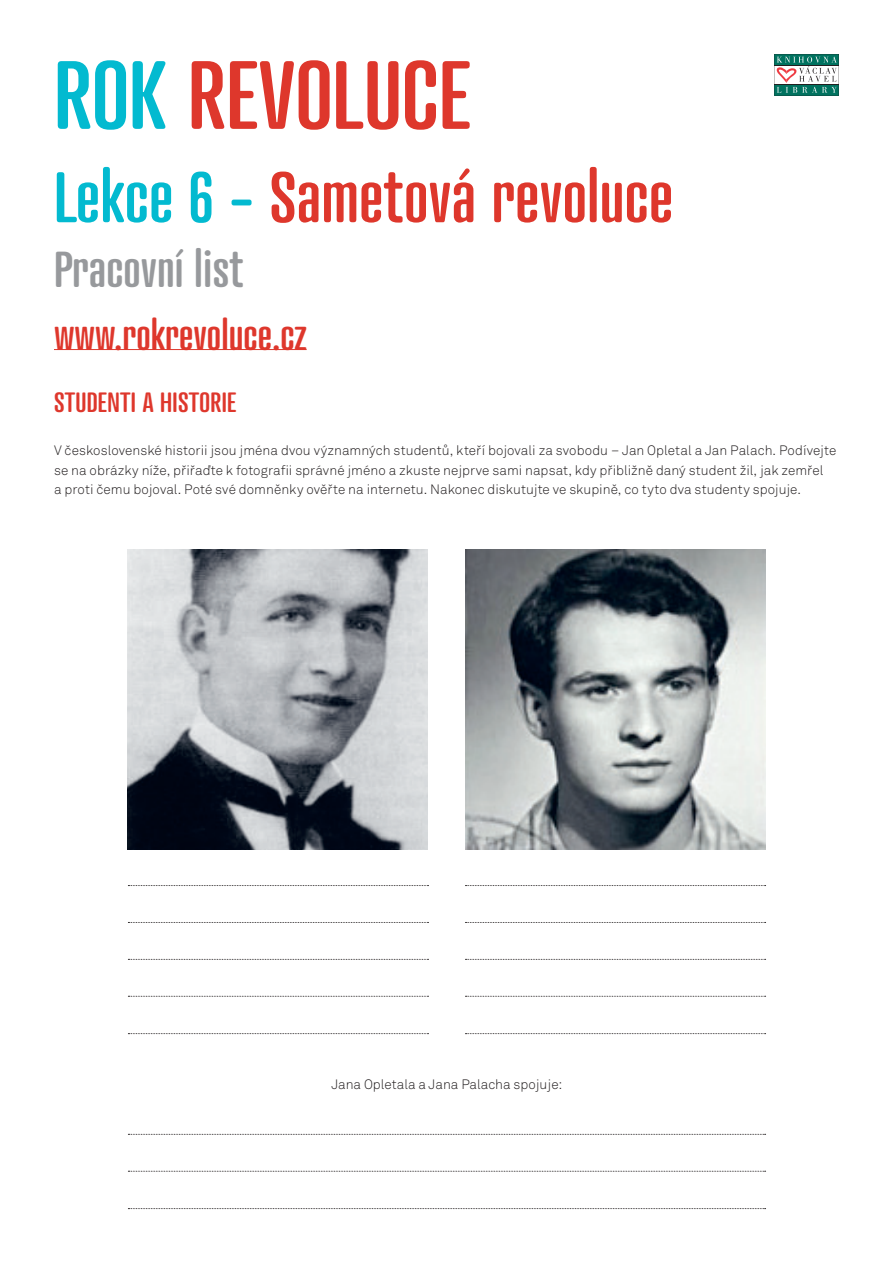
<style>
.page{position:relative;width:893px;height:1263px;background:#fff}
.page>*{position:absolute;margin:0;border:0;box-sizing:border-box;transform-origin:0 0}
.t1{font:700 93.6px "Atrament";color:#de372c}
.t2{font:700 69.15px "Atrament";color:#de372c}
.t3{font:700 48.75px "Atrament";color:#97999c}
.t4{font:700 40.65px "Atrament";color:#de372c}
.t5{font:700 27px "Atrament";letter-spacing:.01em;color:#de372c}
.t6{font:13.5px/19.5px "Akkurat Light Pro";letter-spacing:.005em;color:#231f20}
.s1{color:#03bad0}
</style>
<div class="page">
<hr style="left:54px;top:349px;width:253px;height:1px;background:#de372c">
<svg style="left:774px;top:54px;width:65px;height:41px"></svg>
<img style="left:128px;top:550px;width:300px;height:300px">
<img style="left:465px;top:550px;width:300px;height:300px">
<svg style="left:128px;top:885px;width:300px;height:1px"></svg>
<svg style="left:128px;top:1033px;width:300px;height:1px"></svg>
<svg style="left:465px;top:885px;width:301px;height:1px"></svg>
<svg style="left:465px;top:1033px;width:301px;height:1px"></svg>
<svg style="left:128px;top:922px;width:300px;height:1px"></svg>
<svg style="left:465px;top:922px;width:301px;height:1px"></svg>
<svg style="left:128px;top:959px;width:300px;height:1px"></svg>
<svg style="left:465px;top:959px;width:301px;height:1px"></svg>
<svg style="left:128px;top:996px;width:300px;height:1px"></svg>
<svg style="left:465px;top:996px;width:301px;height:1px"></svg>
<svg style="left:128px;top:1208px;width:638px;height:1px"></svg>
<svg style="left:128px;top:1134px;width:638px;height:1px"></svg>
<svg style="left:128px;top:1171px;width:638px;height:1px"></svg>
<h1 class="t1" style="left:54px;top:43px;width:418px"><span class="s1">ROK</span> REVOLUCE</h1>
<h2 class="t2" style="left:54px;top:159px;width:621px"><span class="s1">Lekce 6 –</span> Sametová revoluce</h2>
<h3 class="t3" style="left:54px;top:243px;width:192px">Pracovní list</h3>
<h3 class="t4" style="left:54px;top:312px;width:254px">www.rokrevoluce.cz</h3>
<h3 class="t5" style="left:54px;top:387px;width:184px">STUDENTI A HISTORIE</h3>
<p class="t6" style="left:54px;top:441px;width:784px">V československé historii jsou jména dvou významných studentů, kteří bojovali za svobodu – Jan Opletal a Jan Palach. Podívejte se na obrázky níže, přiřaďte k fotografii správné jméno a zkuste nejprve sami napsat, kdy přibližně daný student žil, jak zemřel<br>a proti čemu bojoval. Poté své domněnky ověřte na internetu. Nakonec diskutujte ve skupině, co tyto dva studenty spojuje.</p>
<p class="t6" style="left:331px;top:1075px;width:233px">Jana Opletala a Jana Palacha spojuje:</p>
</div>
